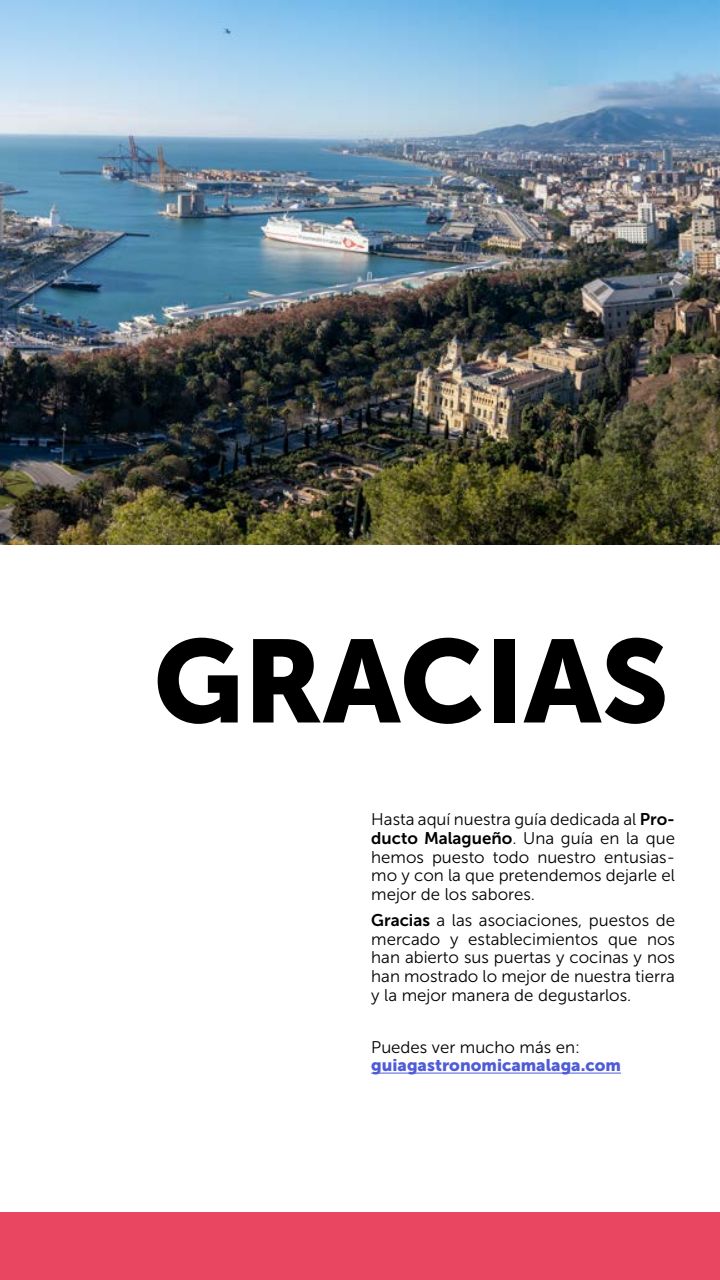
<style>
.page{position:relative;width:720px;height:1280px;background:#fff}
.page>*{position:absolute;margin:0;border:0;box-sizing:border-box;transform-origin:0 0}
.t1{font:116.62px "Museo Sans 900";color:#000}
.t2{font:16.88px/18.8px "Museo Sans 300";color:#000;text-align:justify}
.t3{font:16.88px "Museo Sans 900";color:#4f5cd6}
.s1{font-family:"Museo Sans 700"}
</style>
<div class="page">
<div style="left:0;top:1212px;width:720px;height:68px;background:#e94662"></div>
<hr style="left:371px;top:1073px;width:250px;height:1px;background:#4f5cd6">
<img style="left:0;top:0;width:720px;height:545px">
<h1 class="t1" style="left:153px;top:615px;width:517px">GRACIAS</h1>
<p class="t2" style="left:371px;top:810px;width:305px">Hasta aquí nuestra guía dedicada al <span class="s1">Pro&shy;ducto Malagueño</span>. Una guía en la que hemos puesto todo nuestro entusias&shy;mo y con la que pretendemos dejarle el mejor de los sabores.</p>
<p class="t2" style="left:371px;top:911px;width:305px"><span class="s1">Gracias</span> a las asociaciones, puestos de mercado y establecimientos que nos han abierto sus puertas y cocinas y nos han mostrado lo mejor de nuestra tierra y la mejor manera de degustarlos.</p>
<p class="t2" style="left:371px;top:1038px;width:210px">Puedes ver mucho más en:</p>
<p class="t3" style="left:371px;top:1056px;width:251px">guiagastronomicamalaga.com</p>
</div>
